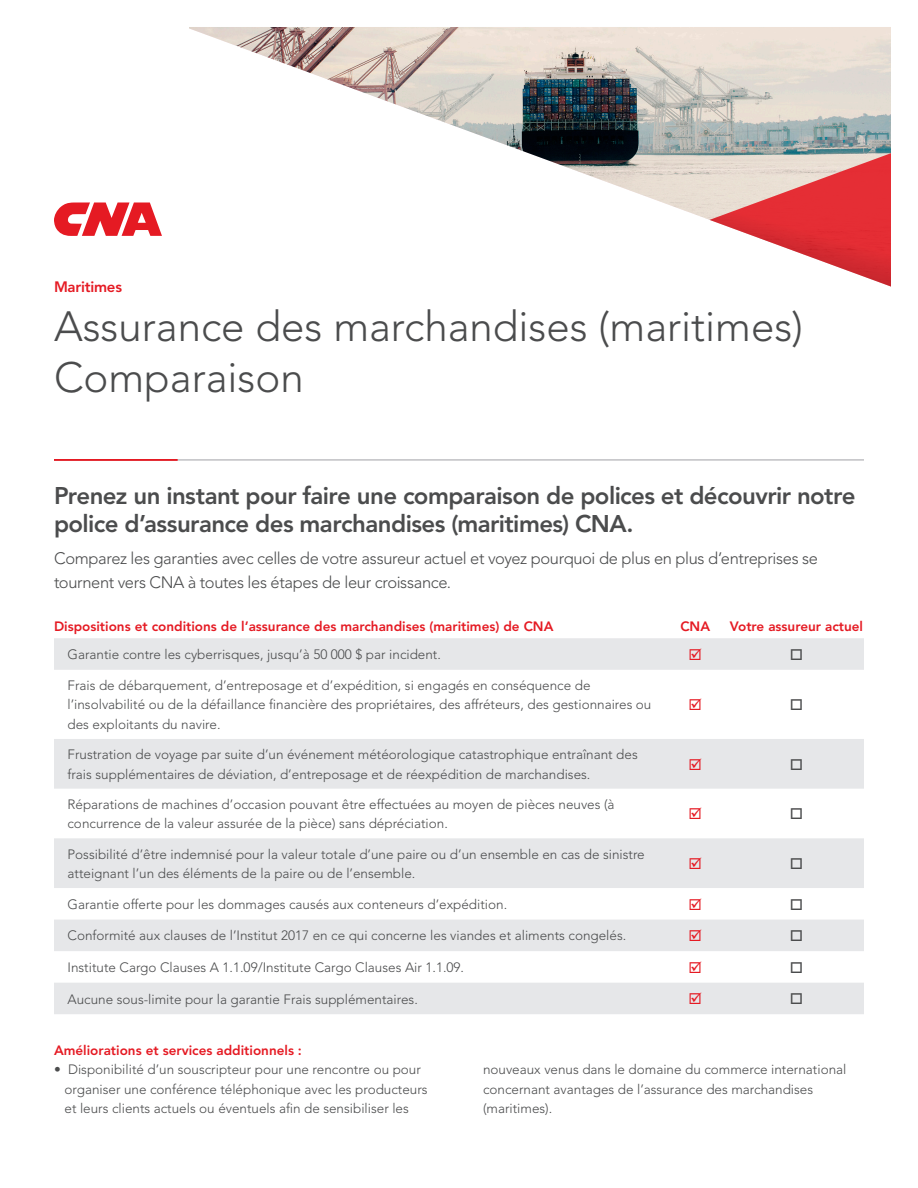
<style>
.page{position:relative;width:918px;height:1188px;background:#fff}
.page>*{position:absolute;margin:0;border:0;box-sizing:border-box;transform-origin:0 0}
.t1{font:300 42px/51px "Avenir LT Std";color:#4b4c4d}
.t2{font:800 24px/28.2px "Avenir LT Std";letter-spacing:-.025em;color:#4b4c4d}
.t3{font:300 16.5px/24.6px "Avenir LT Std";letter-spacing:-.02em;color:#4b4c4d}
.t4{font:800 15px "Avenir LT Std";letter-spacing:-.015em;color:#e51a23}
.t5{font:300 13.5px/19.5px "Avenir LT Std";color:#4b4c4d}
.t6{font:800 13.5px "Avenir LT Std";color:#e51a23}
</style>
<div class="page">
<svg style="left:54px;top:202px;width:108px;height:34px"></svg>
<img style="left:189px;top:27px;width:702px;height:193px">
<svg style="left:710px;top:153px;width:181px;height:134px"></svg>
<svg style="left:54px;top:638px;width:810px;height:376px;fill:#e6e7e9"></svg>
<hr style="left:54px;top:460px;width:810px;height:1px;background:#a0a1a5">
<hr style="left:54px;top:459px;width:124px;height:2px;background:#e51a23">
<svg style="left:690px;top:648px;width:12px;height:12px"></svg>
<svg style="left:791px;top:649px;width:11px;height:11px"></svg>
<svg style="left:690px;top:699px;width:12px;height:11px"></svg>
<svg style="left:791px;top:699px;width:11px;height:11px"></svg>
<svg style="left:690px;top:758px;width:12px;height:12px"></svg>
<svg style="left:791px;top:759px;width:11px;height:11px"></svg>
<svg style="left:690px;top:808px;width:12px;height:11px"></svg>
<svg style="left:791px;top:808px;width:11px;height:11px"></svg>
<svg style="left:690px;top:857px;width:12px;height:12px"></svg>
<svg style="left:791px;top:858px;width:11px;height:11px"></svg>
<svg style="left:690px;top:898px;width:12px;height:12px"></svg>
<svg style="left:791px;top:899px;width:11px;height:11px"></svg>
<svg style="left:690px;top:930px;width:12px;height:11px"></svg>
<svg style="left:791px;top:930px;width:11px;height:11px"></svg>
<svg style="left:690px;top:961px;width:12px;height:12px"></svg>
<svg style="left:791px;top:962px;width:11px;height:11px"></svg>
<svg style="left:690px;top:993px;width:12px;height:11px"></svg>
<svg style="left:791px;top:993px;width:11px;height:11px"></svg>
<p class="t4" style="left:54px;top:278px;width:70px">Maritimes</p>
<h1 class="t1" style="left:54px;top:301px;width:751px">Assurance des marchandises (maritimes)<br>Comparaison</h1>
<h2 class="t2" style="left:54px;top:482px;width:803px">Prenez un instant pour faire une comparaison de polices et découvrir notre police d’assurance des marchandises (maritimes) CNA.</h2>
<p class="t3" style="left:54px;top:546px;width:766px">Comparez les garanties avec celles de votre assureur actuel et voyez pourquoi de plus en plus d’entreprises se tournent vers CNA à toutes les étapes de leur croissance.</p>
<p class="t6" style="left:54px;top:619px;width:501px">Dispositions et conditions de l’assurance des marchandises (maritimes) de CNA</p>
<p class="t6" style="left:680px;top:619px;width:31px">CNA</p>
<p class="t6" style="left:730px;top:619px;width:135px">Votre assureur actuel</p>
<p class="t5" style="left:68px;top:645px;width:375px">Garantie contre les cyberrisques, jusqu’à 50 000 $ par incident.</p>
<p class="t5" style="left:68px;top:676px;width:586px">Frais de débarquement, d’entreposage et d’expédition, si engagés en conséquence de l’insolvabilité ou de la défaillance financière des propriétaires, des affréteurs, des gestionnaires ou des exploitants du navire.</p>
<p class="t5" style="left:68px;top:745px;width:572px">Frustration de voyage par suite d’un événement météorologique catastrophique entraînant des frais supplémentaires de déviation, d’entreposage et de réexpédition de marchandises.</p>
<p class="t5" style="left:68px;top:795px;width:549px">Réparations de machines d’occasion pouvant être effectuées au moyen de pièces neuves (à concurrence de la valeur assurée de la pièce) sans dépréciation.</p>
<p class="t5" style="left:68px;top:844px;width:579px">Possibilité d’être indemnisé pour la valeur totale d’une paire ou d’un ensemble en cas de sinistre atteignant l’un des éléments de la paire ou de l’ensemble.</p>
<p class="t5" style="left:68px;top:895px;width:441px">Garantie offerte pour les dommages causés aux conteneurs d’expédition.</p>
<p class="t5" style="left:68px;top:926px;width:560px">Conformité aux clauses de l’Institut 2017 en ce qui concerne les viandes et aliments congelés.</p>
<p class="t5" style="left:68px;top:958px;width:398px">Institute Cargo Clauses A 1.1.09/Institute Cargo Clauses Air 1.1.09.</p>
<p class="t5" style="left:68px;top:989px;width:352px">Aucune sous-limite pour la garantie Frais supplémentaires.</p>
<p class="t6" style="left:54px;top:1042px;width:249px">Améliorations et services additionnels :</p>
<p class="t5" style="left:65px;top:1060px;width:365px;text-indent:-11px">• Disponibilité d’un souscripteur pour une rencontre ou pour organiser une conférence téléphonique avec les producteurs et leurs clients actuels ou éventuels afin de sensibiliser les</p>
<p class="t5" style="left:483px;top:1060px;width:365px">nouveaux venus dans le domaine du commerce international concernant avantages de l’assurance des marchandises (maritimes).</p>
</div>
